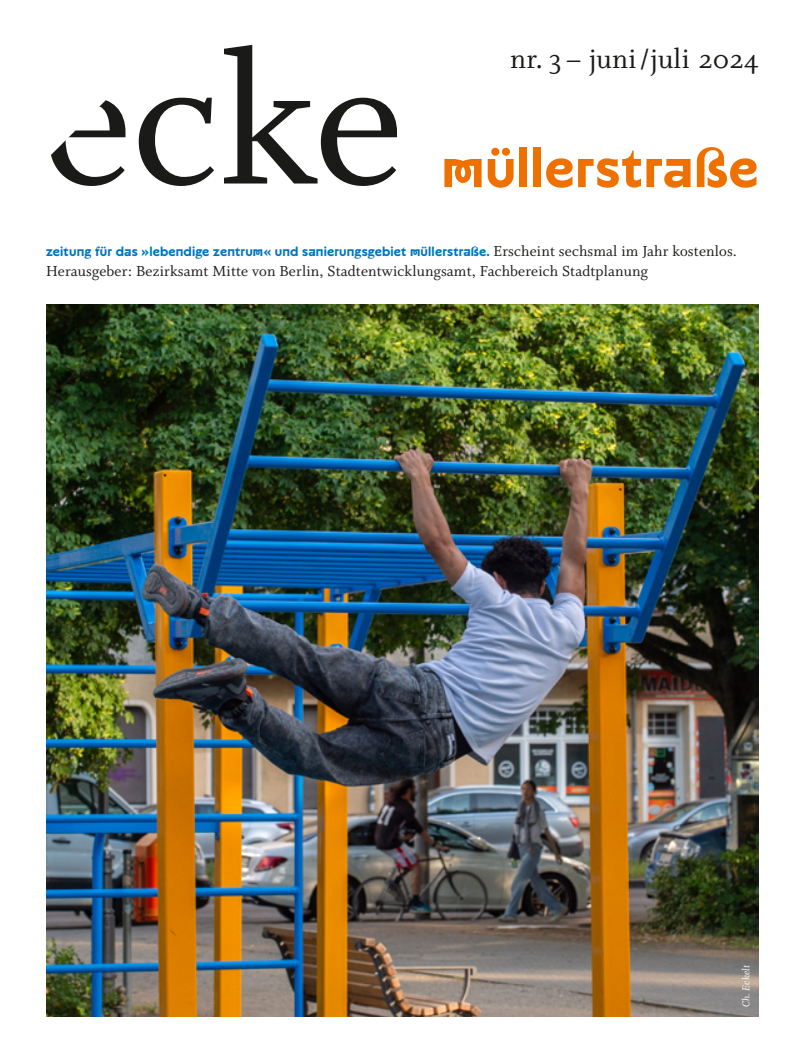
<style>
.page{position:relative;width:805px;height:1063px;background:#fff}
.page>*{position:absolute;margin:0;border:0;box-sizing:border-box;transform-origin:0 0}
.t1{font:206.25px "Whitman";color:#1a1a18}
.t2{font:700 56.25px "ARS Novelty";letter-spacing:.005em;color:#ee7100}
.t3{font:30.62px "Whitman";letter-spacing:.005em;color:#1a1a18}
.t4{font:16.25px "Whitman";letter-spacing:.01em;color:#1a1a18}
.t5{font:700 13.5px "ARS Novelty";letter-spacing:.01em;color:#0075be}
.t6{font:italic 11.25px "Whitman";letter-spacing:.01em;color:#fff}
.s1{font-family:"Whitman";font-weight:400;font-size:16.25px;color:#1a1a18}
</style>
<div class="page">
<img style="left:46px;top:305px;width:712px;height:712px">
<h1 class="t1" style="left:43px;top:7px;width:362px">ecke</h1>
<h3 class="t3" style="left:510px;top:41px;width:250px">nr. 3 – juni/juli 2024</h3>
<h2 class="t2" style="left:441px;top:139px;width:318px">müllerstraße</h2>
<p class="t5" style="left:46px;top:244px;width:692px">Zeitung für das »lebendige Zentrum« und Sanierungsgebiet Müllerstraße. <span class="s1">Erscheint sechsmal im Jahr kostenlos.</span></p>
<p class="t4" style="left:46px;top:262px;width:603px">Herausgeber: Bezirksamt Mitte von Berlin, Stadtentwicklungsamt, Fachbereich Stadtplanung</p>
<p class="t6" style="left:739px;top:1007px;width:44px;rotate:-90deg">Ch. Eckelt</p>
</div>
